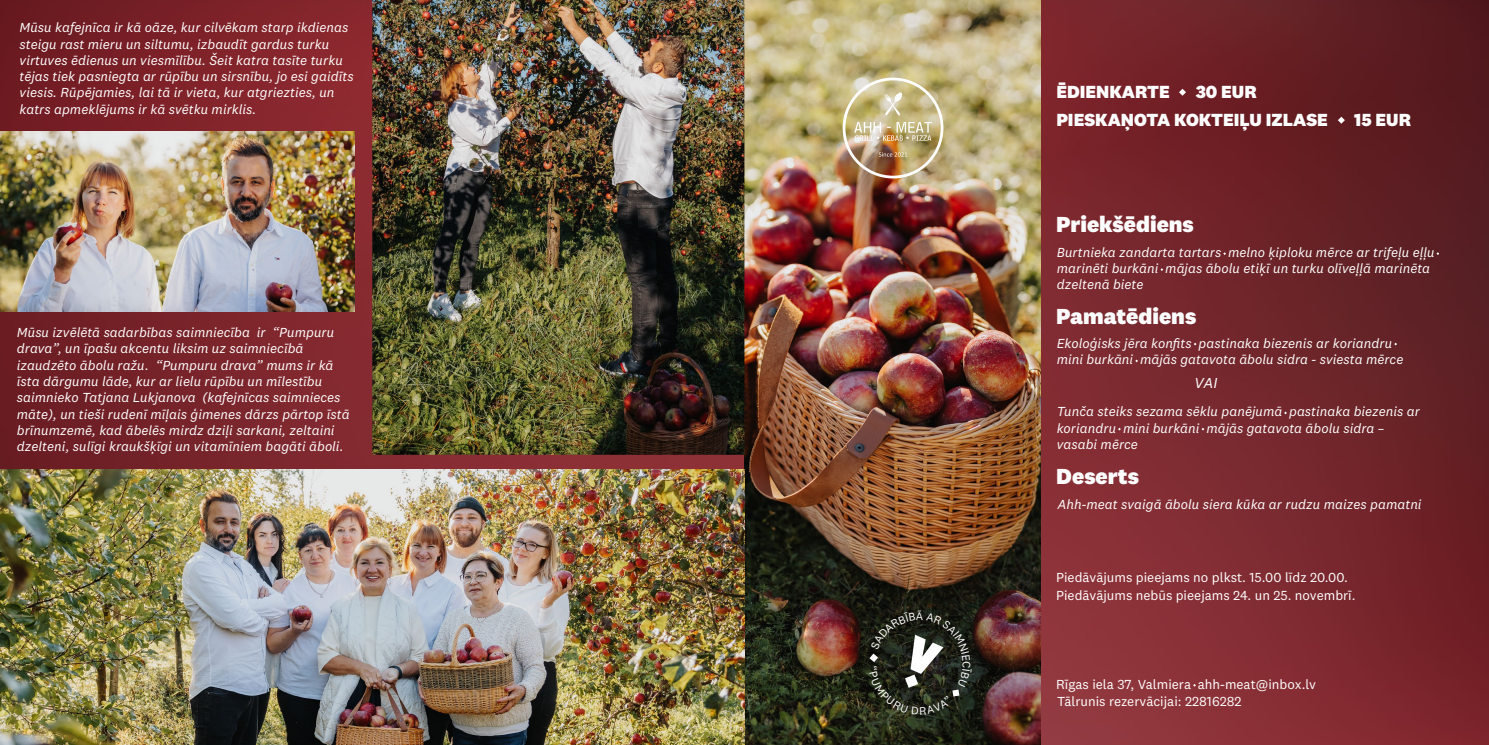
<style>
.page{position:relative;width:1489px;height:745px;background:#fff}
.page>*{position:absolute;margin:0;border:0;box-sizing:border-box;transform-origin:0 0}
.t1{font:800 22.5px "National 2";color:#fff}
.t2{font:800 18.12px/27.9px "National 2";color:#fff}
.t3{font:italic 15px "National 2";color:#fff}
.t4{font:italic 13.62px/16.2px "National 2";color:#fff}
.t5{font:13.62px/17px "National 2";color:#fff}
.t6{font:11.38px "National 2";color:#fff}
</style>
<div class="page">
<img style="left:0;top:0;width:1488px;height:744px">
<img style="left:744px;top:0;width:296px;height:743px">
<svg style="left:1178px;top:89px;width:7px;height:7px"></svg>
<svg style="left:1337px;top:117px;width:7px;height:7px"></svg>
<img style="left:842px;top:78px;width:101px;height:100px">
<img style="left:0;top:469px;width:744px;height:275px">
<img style="left:372px;top:0;width:372px;height:454px">
<img style="left:0;top:131px;width:354px;height:180px">
<svg style="left:869px;top:611px;width:102px;height:103px;background:#303329"></svg>
<p class="t4" style="left:19px;top:19px;width:336px">Mūsu kafejnīca ir kā oāze, kur cilvēkam starp ikdienas steigu rast mieru un siltumu, izbaudīt gardus turku virtuves ēdienus un viesmīlību. Šeit katra tasīte turku tējas tiek pasniegta ar rūpību un sirsnību, jo esi gaidīts viesis. Rūpējamies, lai tā ir vieta, kur atgriezties, un katrs apmeklējums ir kā svētku mirklis.</p>
<p class="t4" style="left:17px;top:324px;width:334px">Mūsu izvēlētā sadarbības saimniecība ir “Pumpuru drava”, un īpašu akcentu liksim uz saimniecībā izaudzēto ābolu ražu. “Pumpuru drava” mums ir kā īsta dārgumu lāde, kur ar lielu rūpību un mīlestību saimnieko Tatjana Lukjanova (kafejnīcas saimnieces māte), un tieši rudenī mīļais ģimenes dārzs pārtop īstā brīnumzemē, kad ābelēs mirdz dziļi sarkani, zeltaini dzelteni, sulīgi kraukšķīgi un vitamīniem bagāti āboli.</p>
<p class="t6" style="left:915px;top:609px;width:9px">Ā</p>
<h2 class="t2" style="left:1056px;top:78px;width:115px">ĒDIENKARTE</h2>
<h2 class="t2" style="left:1056px;top:78px;width:273px;text-indent:139px">30 EUR<br>PIESKAŅOTA KOKTEIĻU IZLASE</h2>
<h2 class="t2" style="left:1354px;top:106px;width:58px">15 EUR</h2>
<h1 class="t1" style="left:1056px;top:210px;width:139px">Priekšēdiens</h1>
<p class="t4" style="left:1056px;top:243px;width:379px">Burtnieka zandarta tartars melno ķiploku mērce ar trifeļu eļļu marinēti burkāni mājas ābolu etiķī un turku olīveļļā marinēta dzeltenā biete</p>
<h1 class="t1" style="left:1056px;top:302px;width:142px">Pamatēdiens</h1>
<p class="t4" style="left:1056px;top:335px;width:348px">Ekoloģisks jēra konfits pastinaka biezenis ar koriandru mini burkāni mājās gatavota ābolu sidra - sviesta mērce</p>
<p class="t4" style="left:1056px;top:403px;width:365px">Tunča steiks sezama sēklu panējumā pastinaka biezenis ar koriandru mini burkāni mājās gatavota ābolu sidra – vasabi mērce</p>
<p class="t3" style="left:1194px;top:374px;width:24px">VAI</p>
<h1 class="t1" style="left:1056px;top:461px;width:84px">Deserts</h1>
<p class="t4" style="left:1057px;top:495px;width:365px">Ahh-meat svaigā ābolu siera kūka ar rudzu maizes pamatni</p>
<p class="t5" style="left:1056px;top:569px;width:293px">Piedāvājums pieejams no plkst. 15.00 līdz 20.00.</p>
<p class="t5" style="left:1056px;top:586px;width:301px">Piedāvājums nebūs pieejams 24. un 25. novembrī.</p>
<p class="t5" style="left:1056px;top:675px;width:261px">Rīgas iela 37, Valmiera ahh-meat@inbox.lv<br>Tālrunis rezervācijai: 22816282</p>
</div>
